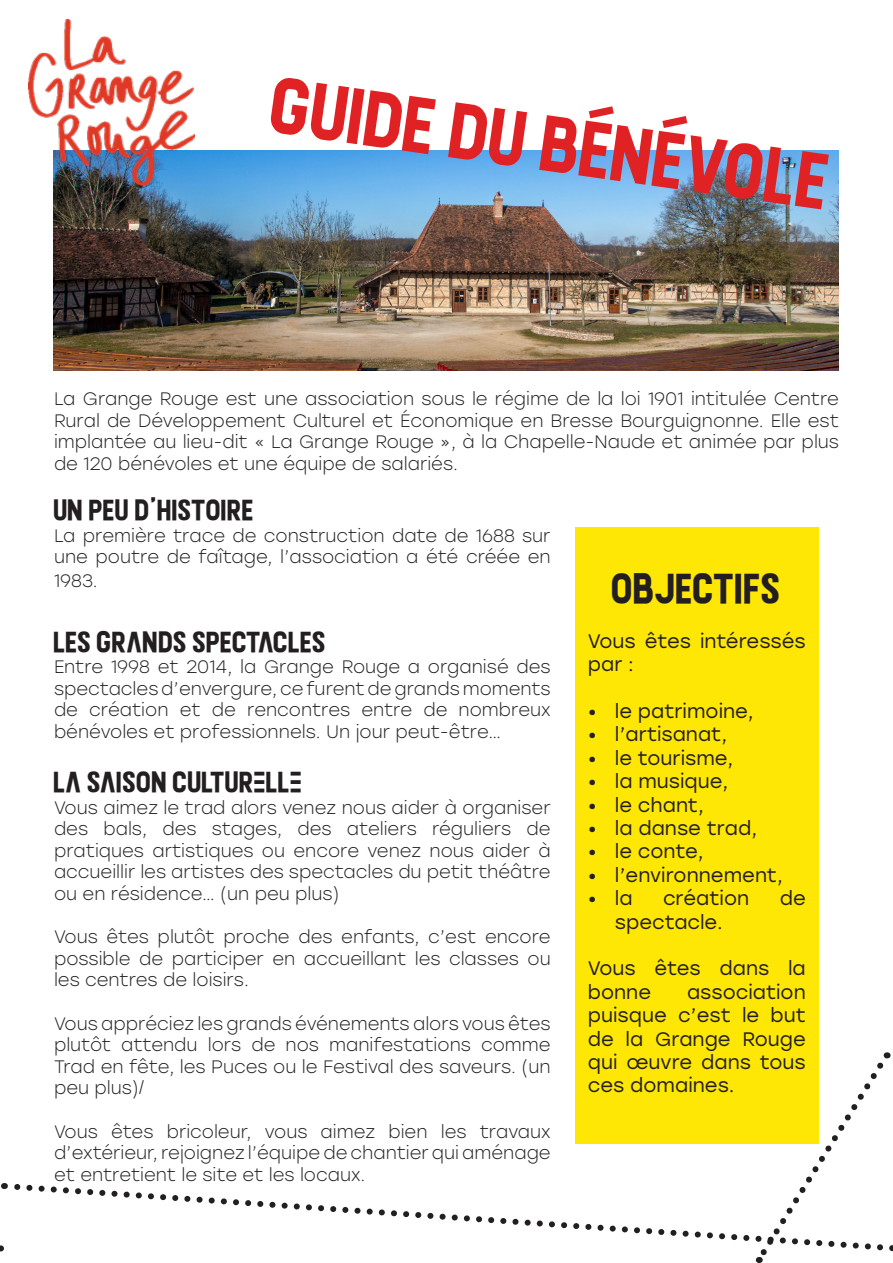
<style>
.page{position:relative;width:893px;height:1263px;background:#fff}
.page>*{position:absolute;margin:0;border:0;box-sizing:border-box;transform-origin:0 0}
.t1{font:700 72px "Calvier";color:#e02225}
.t2{font:700 39px "Calvier";color:#231f20}
.t3{font:700 27px "Calvier";color:#231f20}
.t4{font:19.5px/23.4px "Stolzl";color:#231f20}
.t5{font:300 18px/21.6px "Stolzl";color:#231f20;text-align:justify}
</style>
<div class="page">
<svg style="left:5px;top:1183px;width:745px;height:58px"></svg>
<svg style="left:755px;top:1052px;width:138px;height:211px"></svg>
<svg style="left:1px;top:1183px;width:4px;height:6px"></svg>
<img style="left:53px;top:151px;width:786px;height:219px">
<div style="left:575px;top:527px;width:243px;height:617px;background:#ffe705"></div>
<img style="left:29px;top:19px;width:165px;height:168px">
<p class="t1" style="left:279px;top:58px;width:564px;rotate:8deg">GUIDE DU BENEVOLE</p>
<p class="t5" style="left:54px;top:387px;width:786px">La Grange Rouge est une association sous le régime de la loi 1901 intitulée Centre Rural de Développement Culturel et Économique en Bresse Bourguignonne. Elle est implantée au lieu-dit « La Grange Rouge », à la Chapelle-Naude et animée par plus de 120 bénévoles et une équipe de salariés.</p>
<p class="t3" style="left:54px;top:493px;width:202px">UN PEU D’HISTOIRE</p>
<p class="t5" style="left:54px;top:524px;width:498px">La première trace de construction date de 1688 sur une poutre de faîtage, l’association a été créée en</p>
<p class="t5" style="left:54px;top:569px;width:45px">1983.</p>
<p class="t2" style="left:612px;top:563px;width:171px">OBJECTIFS</p>
<p class="t4" style="left:588px;top:628px;width:219px">Vous êtes intéressés par :</p>
<p class="t4" style="left:588px;top:699px;width:167px">• le patrimoine,</p>
<p class="t4" style="left:588px;top:722px;width:141px">• l’artisanat,</p>
<p class="t4" style="left:588px;top:745px;width:147px">• le tourisme,</p>
<p class="t4" style="left:588px;top:769px;width:142px">• la musique,</p>
<p class="t4" style="left:588px;top:792px;width:118px">• le chant,</p>
<p class="t4" style="left:588px;top:816px;width:171px">• la danse trad,</p>
<p class="t4" style="left:588px;top:839px;width:117px">• le conte,</p>
<p class="t4" style="left:588px;top:862px;width:197px">• l’environnement,</p>
<p class="t4" style="left:588px;top:886px;width:46px">• la</p>
<p class="t4" style="left:663px;top:886px;width:88px">création</p>
<p class="t4" style="left:780px;top:886px;width:28px">de</p>
<p class="t4" style="left:615px;top:909px;width:109px">spectacle.</p>
<p class="t4" style="left:588px;top:956px;width:219px">Vous êtes dans la bonne</p>
<p class="t3" style="left:54px;top:624px;width:274px">LES GRANDS SPECTACLES</p>
<p class="t5" style="left:54px;top:655px;width:498px">Entre 1998 et 2014, la Grange Rouge a organisé des spectacles d’envergure, ce furent de grands moments de création et de rencontres entre de nombreux bénévoles et professionnels. Un jour peut-être…</p>
<p class="t3" style="left:54px;top:764px;width:250px">LA SAISON CULTURELLE</p>
<p class="t5" style="left:54px;top:796px;width:498px">Vous aimez le trad alors venez nous aider à organiser des bals, des stages, des ateliers réguliers de pratiques artistiques ou encore venez nous aider à accueillir les artistes des spectacles du petit théâtre ou en résidence… (un peu plus)</p>
<p class="t5" style="left:54px;top:925px;width:498px">Vous êtes plutôt proche des enfants, c’est encore possible de participer en accueillant les classes ou les centres de loisirs.</p>
<p class="t5" style="left:54px;top:1012px;width:498px">Vous appréciez les grands événements alors vous êtes plutôt attendu lors de nos manifestations comme Trad en fête, les Puces ou le Festival des saveurs. (un peu plus)/</p>
<p class="t5" style="left:54px;top:1120px;width:498px">Vous êtes bricoleur, vous aimez bien les travaux d’extérieur, rejoignez l’équipe de chantier qui aménage et entretient le site et les locaux.</p>
<p class="t4" style="left:588px;top:979px;width:219px;text-align:justify;text-indent:99px">association puisque c’est le but de la Grange Rouge qui œuvre dans tous ces domaines.</p>
</div>
